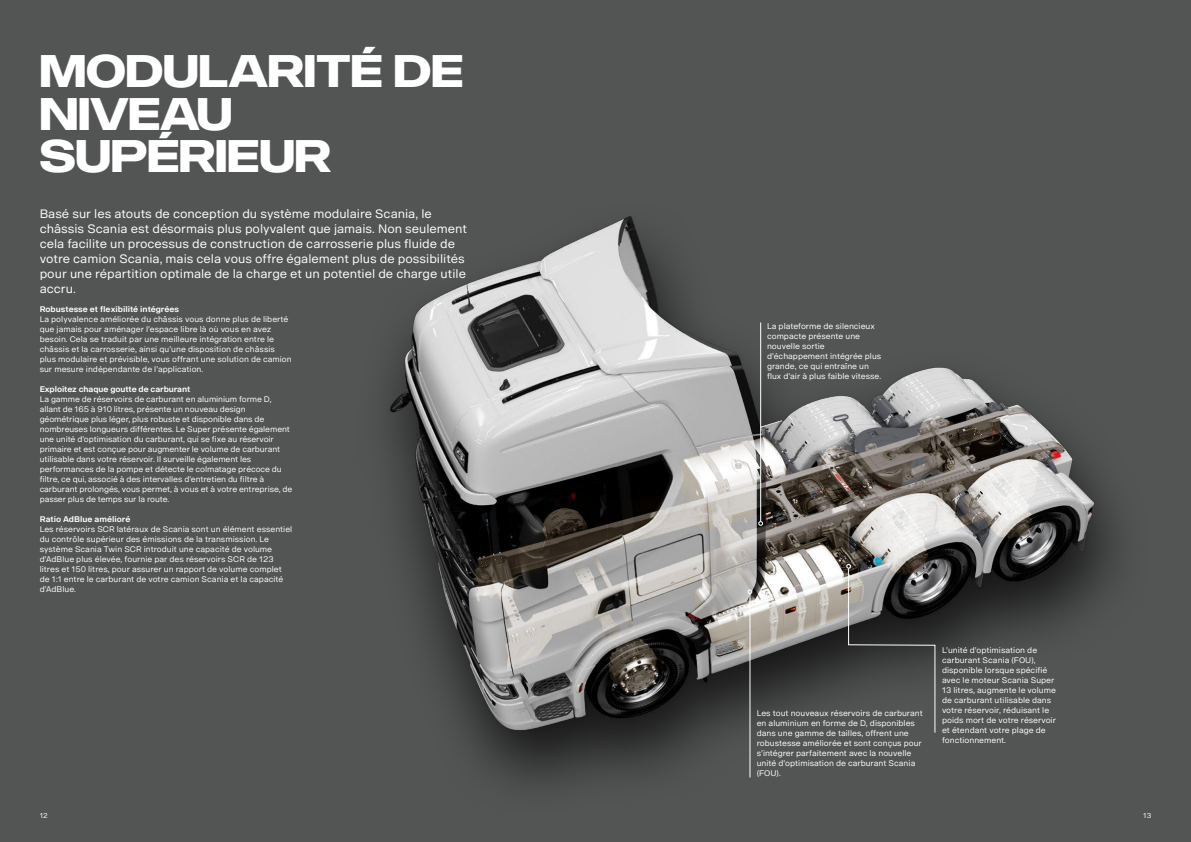
<style>
.page{position:relative;width:1191px;height:842px;background:#535454}
.page>*{position:absolute;margin:0;border:0;box-sizing:border-box;transform-origin:0 0}
.t1{font:700 45px/42.8px "Scania Sans Headline";color:#fff}
.t2{font:12px/15px "Scania Sans";color:#fff}
.t3{font:8px/10px "Scania Sans";color:#fff}
.t4{font:700 8px "Scania Sans";letter-spacing:-.01em;color:#fff}
.t5{font:7px "Scania Sans";color:#fff}
</style>
<div class="page">
<img style="left:387px;top:216px;width:731px;height:566px">
<hr style="left:760px;top:323px;width:1px;height:198px;background:#fff">
<svg style="left:758px;top:521px;width:5px;height:5px"></svg>
<hr style="left:749px;top:594px;width:1px;height:183px;background:#fff">
<svg style="left:748px;top:590px;width:4px;height:4px"></svg>
<svg style="left:832px;top:568px;width:4px;height:5px"></svg>
<svg style="left:846px;top:564px;width:89px;height:169px"></svg>
<h1 class="t1" style="left:40px;top:49px;width:425px">MODULARITÉ DE<br>NIVEAU<br>SUPÉRIEUR</h1>
<p class="t2" style="left:40px;top:206px;width:429px">Basé sur les atouts de conception du système modulaire Scania, le châssis Scania est désormais plus polyvalent que jamais. Non seulement cela facilite un processus de construction de carrosserie plus fluide de votre camion Scania, mais cela vous offre également plus de possibilités pour une répartition optimale de la charge et un potentiel de charge utile accru.</p>
<p class="t4" style="left:40px;top:305px;width:141px">Robustesse et flexibilité intégrées</p>
<p class="t3" style="left:40px;top:314px;width:253px">La polyvalence améliorée du châssis vous donne plus de liberté que jamais pour aménager l’espace libre là où vous en avez besoin. Cela se traduit par une meilleure intégration entre le châssis et la carrosserie, ainsi qu’une disposition de châssis plus modulaire et prévisible, vous offrant une solution de camion sur mesure indépendante de l’application.</p>
<p class="t4" style="left:40px;top:385px;width:152px">Exploitez chaque goutte de carburant</p>
<p class="t3" style="left:40px;top:394px;width:254px">La gamme de réservoirs de carburant en aluminium forme D, allant de 165 à 910 litres, présente un nouveau design géométrique plus léger, plus robuste et disponible dans de nombreuses longueurs différentes. Le Super présente également une unité d’optimisation du carburant, qui se fixe au réservoir primaire et est conçue pour augmenter le volume de carburant utilisable dans votre réservoir. Il surveille également les performances de la pompe et détecte le colmatage précoce du filtre, ce qui, associé à des intervalles d’entretien du filtre à carburant prolongés, vous permet, à vous et à votre entreprise, de passer plus de temps sur la route.</p>
<p class="t4" style="left:40px;top:515px;width:92px">Ratio AdBlue amélioré</p>
<p class="t3" style="left:40px;top:524px;width:254px">Les réservoirs SCR latéraux de Scania sont un élément essentiel du contrôle supérieur des émissions de la transmission. Le système Scania Twin SCR introduit une capacité de volume d’AdBlue plus élevée, fournie par des réservoirs SCR de 123 litres et 150 litres, pour assurer un rapport de volume complet de 1:1 entre le carburant de votre camion Scania et la capacité d’AdBlue.</p>
<p class="t3" style="left:767px;top:321px;width:116px">La plateforme de silencieux compacte présente une nouvelle sortie d’échappement intégrée plus grande, ce qui entraîne un flux d’air à plus faible vitesse.</p>
<p class="t3" style="left:756px;top:708px;width:168px">Les tout nouveaux réservoirs de carburant en aluminium en forme de D, disponibles dans une gamme de tailles, offrent une robustesse améliorée et sont conçus pour s’intégrer parfaitement avec la nouvelle unité d’optimisation de carburant Scania (FOU).</p>
<p class="t3" style="left:942px;top:645px;width:115px">L’unité d’optimisation de carburant Scania (FOU), disponible lorsque spécifié avec le moteur Scania Super<br>13 litres, augmente le volume de carburant utilisable dans votre réservoir, réduisant le poids mort de votre réservoir et étendant votre plage de fonctionnement.</p>
<p class="t5" style="left:40px;top:811px;width:10px">12</p>
<p class="t5" style="left:1143px;top:811px;width:10px">13</p>
</div>
